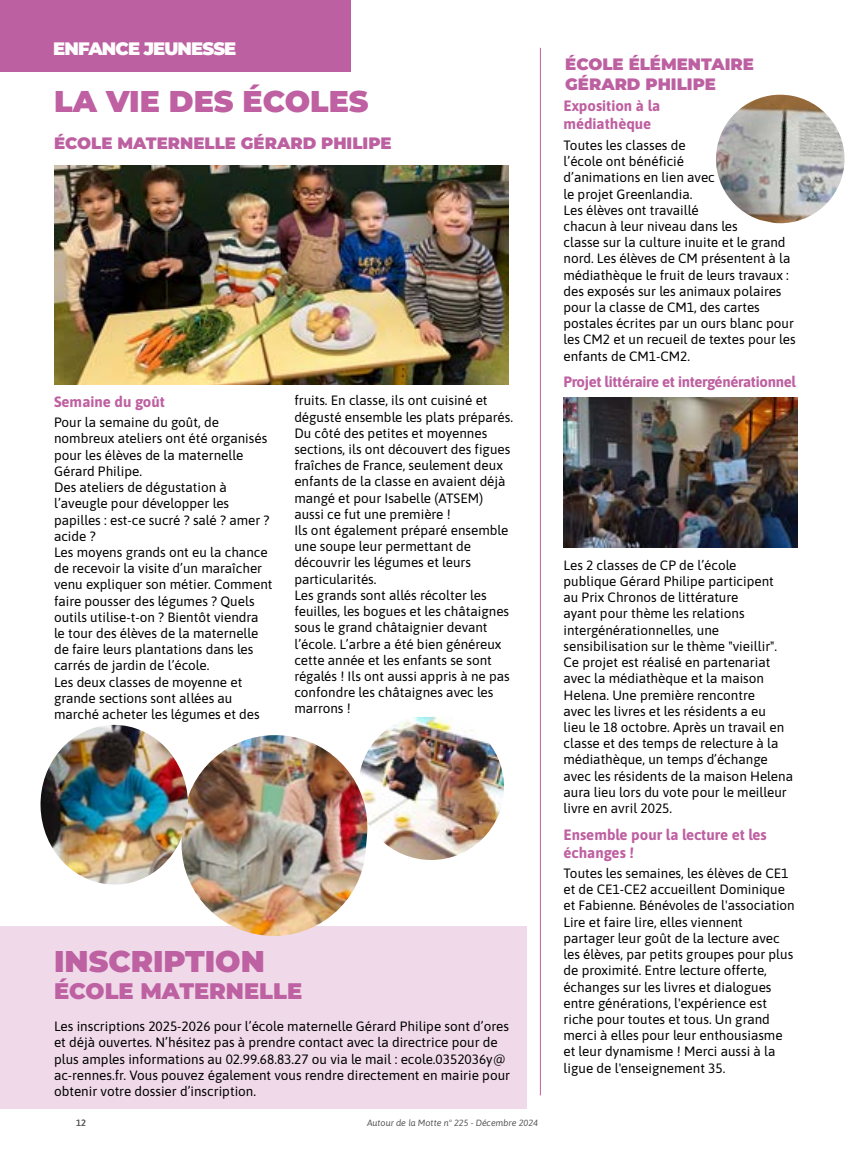
<style>
.page{position:relative;width:851px;height:1149px;background:#fff}
.page>*{position:absolute;margin:0;border:0;box-sizing:border-box;transform-origin:0 0}
.t1{font:900 30px "Montserrat";color:#be60a2}
.t2{font:900 30px "Montserrat";color:#be61a2}
.t3{font:900 22.5px "Montserrat";color:#be61a2}
.t4{font:900 18px "Montserrat";letter-spacing:-.05em;color:#fff}
.t5{font:900 16.5px/19.8px "Montserrat";color:#bd60a1}
.t6{font:15px/18px "Asap";color:#be60a1}
.t7{font:15px "Asap";letter-spacing:-.02em;color:#be60a1}
.t8{font:13.5px/16.2px "Asap";color:#000}
.t9{font:italic 9px "Asap";color:#575756}
.t10{font:9px "Asap";color:#575756}
.s1{color:#be60a1}
</style>
<div class="page">
<div style="left:0;top:0;width:351px;height:72px;background:#bd60a1"></div>
<div style="left:0;top:926px;width:526px;height:182px;background:#f0dae9"></div>
<img style="left:371px;top:717px;width:133px;height:142px">
<img style="left:54px;top:165px;width:454px;height:219px">
<img style="left:189px;top:735px;width:182px;height:201px">
<img style="left:40px;top:724px;width:149px;height:161px">
<img style="left:716px;top:95px;width:129px;height:129px">
<img style="left:563px;top:397px;width:233px;height:150px">
<hr style="left:540px;top:48px;width:1px;height:1047px;background:#be61a2">
<h3 class="t4" style="left:53px;top:35px;width:95px">PORTRAIT</h3>
<h3 class="t4" style="left:53px;top:35px;width:185px">ENFANCE JEUNESSE</h3>
<h1 class="t1" style="left:54px;top:79px;width:316px">LA VIE <span class="s1">DES</span> ÉCOLES</h1>
<p class="t5" style="left:54px;top:132px;width:339px">ÉCOLE MATERNELLE GÉRARD PHILIPE</p>
<p class="t6" style="left:54px;top:391px;width:112px">Semaine du goût</p>
<p class="t8" style="left:54px;top:413px;width:220px">Pour la semaine du goût, de nombreux ateliers ont été organisés pour les élèves de la maternelle<br>Gérard Philipe.<br>Des ateliers de dégustation à l’aveugle pour développer les papilles : est-ce sucré ? salé ? amer ? acide ?<br>Les moyens grands ont eu la chance de recevoir la visite d’un maraîcher venu expliquer son métier. Comment faire pousser des légumes ? Quels outils utilise-t-on ? Bientôt viendra le tour des élèves de la maternelle de faire leurs plantations dans les carrés de jardin de l’école.<br>Les deux classes de moyenne et grande sections sont allées au marché acheter les légumes et des</p>
<p class="t8" style="left:294px;top:391px;width:220px">fruits. En classe, ils ont cuisiné et dégusté ensemble les plats préparés.<br>Du côté des petites et moyennes sections, ils ont découvert des figues fraîches de France, seulement deux enfants de la classe en avaient déjà mangé et pour Isabelle (ATSEM) aussi ce fut une première !<br>Ils ont également préparé ensemble une soupe leur permettant de découvrir les légumes et leurs particularités.<br>Les grands sont allés récolter les feuilles, les bogues et les châtaignes sous le grand châtaignier devant l’école. L’arbre a été bien généreux cette année et les enfants se sont régalés ! Ils ont aussi appris à ne pas confondre les châtaignes avec les marrons !</p>
<h1 class="t2" style="left:54px;top:938px;width:212px">INSCRIPTION</h1>
<h2 class="t3" style="left:54px;top:973px;width:249px">ÉCOLE MATERNELLE</h2>
<p class="t8" style="left:54px;top:1017px;width:457px">Les inscriptions 2025-2026 pour l’école maternelle Gérard Philipe sont d’ores et déjà ouvertes. N’hésitez pas à prendre contact avec la directrice pour de plus amples informations au 02.99.68.83.27 ou via le mail : ecole.0352036y@ ac-rennes.fr. Vous pouvez également vous rendre directement en mairie pour obtenir votre dossier d’inscription.</p>
<p class="t10" style="left:76px;top:1116px;width:11px">12</p>
<p class="t9" style="left:367px;top:1116px;width:172px">Autour de la Motte n° 225 - Décembre 2024</p>
<p class="t5" style="left:565px;top:54px;width:190px">ÉCOLE ÉLÉMENTAIRE<br>GÉRARD PHILIPE</p>
<p class="t6" style="left:563px;top:96px;width:98px">Exposition à la médiathèque</p>
<p class="t8" style="left:563px;top:136px;width:233px">Toutes les classes de<br>l’école ont bénéficié<br>d’animations en lien avec<br>le projet Greenlandia.<br>Les élèves ont travaillé<br>chacun à leur niveau dans les<br>classe sur la culture inuite et le grand nord. Les élèves de CM présentent à la médiathèque le fruit de leurs travaux : des exposés sur les animaux polaires pour la classe de CM1, des cartes postales écrites par un ours blanc pour les CM2 et un recueil de textes pour les enfants de CM1-CM2.</p>
<p class="t7" style="left:563px;top:371px;width:234px">Projet littéraire et intergénérationnel</p>
<p class="t8" style="left:563px;top:556px;width:231px">Les 2 classes de CP de l’école<br>publique Gérard Philipe participent<br>au Prix Chronos de littérature<br>ayant pour thème les relations intergénérationnelles, une sensibilisation sur le thème "vieillir".<br>Ce projet est réalisé en partenariat avec la médiathèque et la maison Helena. Une première rencontre<br>avec les livres et les résidents a eu<br>lieu le 18 octobre. Après un travail en classe et des temps de relecture à la médiathèque, un temps d’échange avec les résidents de la maison Helena aura lieu lors du vote pour le meilleur livre en avril 2025.</p>
<p class="t6" style="left:563px;top:824px;width:205px">Ensemble pour la lecture et les échanges !</p>
<p class="t8" style="left:563px;top:864px;width:233px">Toutes les semaines, les élèves de CE1 et de CE1-CE2 accueillent Dominique et Fabienne. Bénévoles de l'association Lire et faire lire, elles viennent partager leur goût de la lecture avec les élèves, par petits groupes pour plus de proximité. Entre lecture offerte, échanges sur les livres et dialogues entre générations, l'expérience est riche pour toutes et tous. Un grand merci à elles pour leur enthousiasme et leur dynamisme ! Merci aussi à la ligue de l'enseignement 35.</p>
</div>
